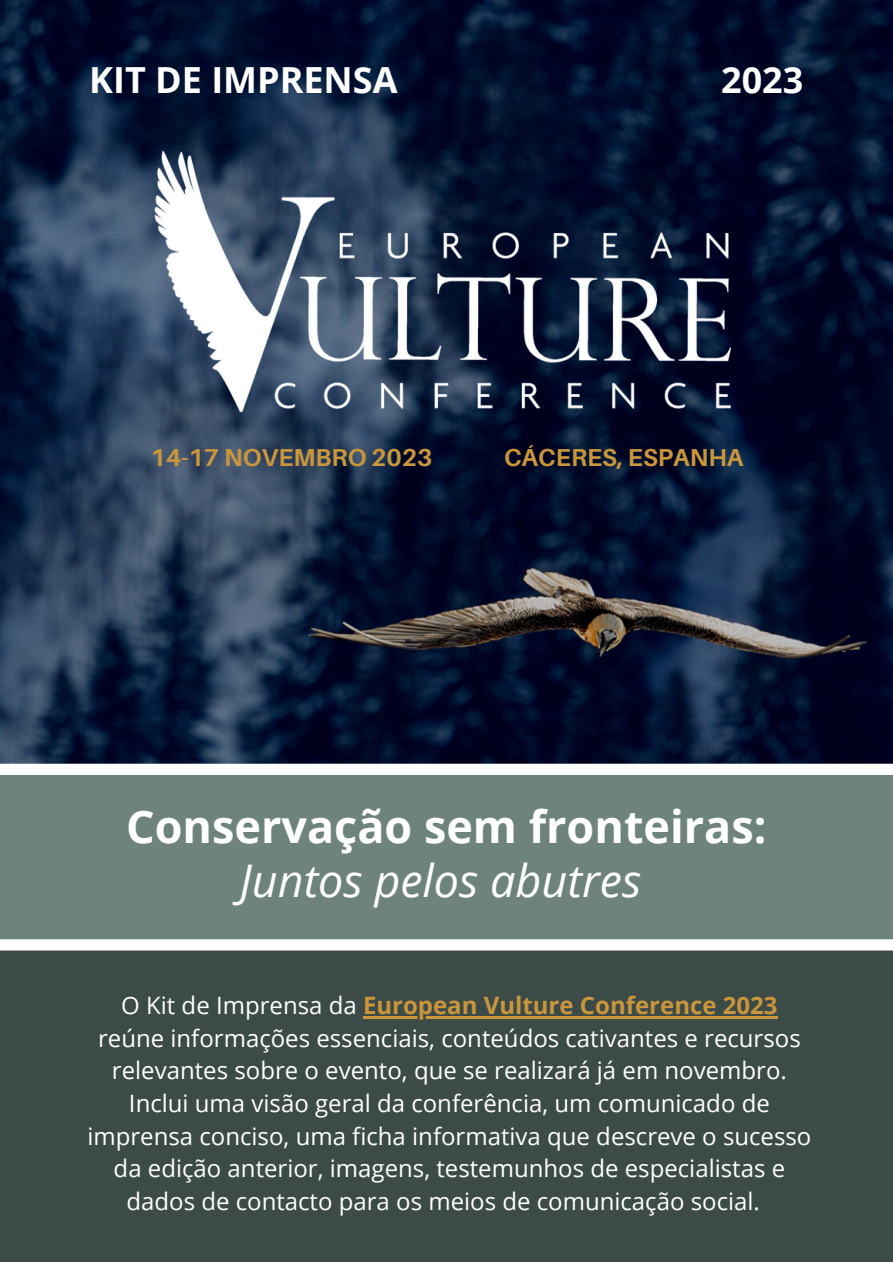
<style>
.page{position:relative;width:893px;height:1264px;background:#fff}
.page>*{position:absolute;margin:0;border:0;box-sizing:border-box;transform-origin:0 0}
.t1{font:700 45px "Open Sans";color:#fff}
.t2{font:italic 45px "Open Sans";color:#fff}
.t3{font:700 36px "Open Sans";color:#fff}
.t4{font:700 24.6px "Aileron";color:#ca963b}
.t5{font:24px/32.5px "Open Sans";color:#fff;text-align:center}
.s1{font-weight:700;color:#ca963b}
</style>
<div class="page">
<div style="left:0;top:755px;width:892px;height:184px;background:#6d837b"></div>
<img style="left:0;top:0;width:892px;height:763px">
<div style="left:0;top:944px;width:892px;height:317px;background:#3c4a48"></div>
<hr style="left:363px;top:1016px;width:414px;height:2px;background:#ca963b">
<img style="left:141px;top:147px;width:616px;height:286px">
<div style="left:0;top:939px;width:892px;height:11px;background:#fff"></div>
<div style="left:0;top:763px;width:892px;height:12px;background:#fff"></div>
<p class="t3" style="left:89px;top:55px;width:310px">KIT DE IMPRENSA</p>
<p class="t3" style="left:721px;top:55px;width:84px">2023</p>
<p class="t4" style="left:151px;top:442px;width:283px">14-17 NOVEMBRO 2023</p>
<p class="t4" style="left:504px;top:442px;width:241px">CÁCERES, ESPANHA</p>
<p class="t1" style="left:126px;top:794px;width:642px">Conservação sem fronteiras:</p>
<p class="t2" style="left:240px;top:848px;width:403px">Juntos pelos abutres</p>
<p class="t5" style="left:87px;top:988px;width:725px">O Kit de Imprensa da <span class="s1">European Vulture Conference 2023 </span>reúne informações essenciais, conteúdos cativantes e recursos relevantes sobre o evento, que se realizará já em novembro.<br>Inclui uma visão geral da conferência, um comunicado de imprensa conciso, uma ficha informativa que descreve o sucesso da edição anterior, imagens, testemunhos de especialistas e dados de contacto para os meios de comunicação social.</p>
</div>
